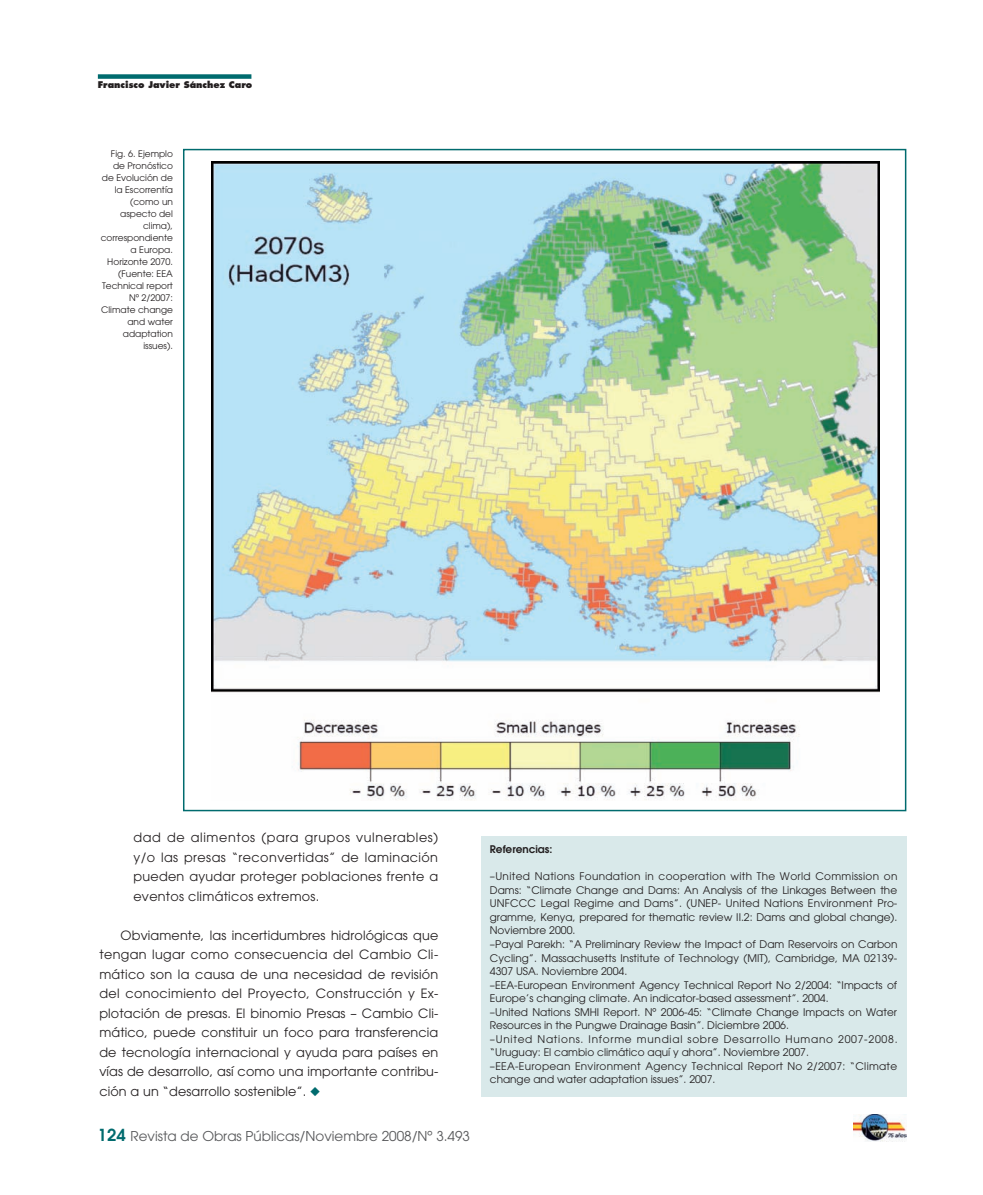
<style>
.page{position:relative;width:983px;height:1195px;background:#fff}
.page>*{position:absolute;margin:0;border:0;box-sizing:border-box;transform-origin:0 0}
.t1{font:13.5px "Avant Garde";color:#57585a}
.t2{font:12.75px/19.5px "Avant Garde";letter-spacing:.015em;color:#231f20;text-align:justify}
.t3{font:10.5px/13.5px "Avant Garde";color:#231f20}
.t4{font:600 10.5px "Avant Garde";color:#231f20}
.t5{font:9px/12px "Avant Garde";color:#231f20;text-align:right}
.t6{font:800 9px "Futura";color:#231f20}
.s1{color:#006b6e}
.s2{font-weight:600;font-size:16.5px;color:#006b6e}
</style>
<div class="page">
<div style="left:98px;top:74px;width:153px;height:5px;background:#006b6e"></div>
<img style="left:853px;top:1114px;width:53px;height:28px">
<img style="left:211px;top:161px;width:667px;height:639px">
<div style="left:480px;top:837px;width:426px;height:260px;background:#d9e9ea"></div>
<p class="t6" style="left:98px;top:81px;width:156px">Francisco Javier Sánchez Caro</p>
<p class="t5" style="left:101px;top:149px;width:74px">Fig. 6. Ejemplo de Pronóstico de Evolución de la Escorrentía (como un aspecto del clima), correspondiente a Europa.<br>Horizonte 2070. (Fuente: EEA<br>Technical report<br>Nº 2/2007:<br>Climate change and water adaptation issues).</p>
<p class="t2" style="left:133px;top:829px;width:306px">dad de alimentos (para grupos vulnerables) y/o las presas “reconvertidas” de laminación pueden ayudar proteger poblaciones frente a eventos climáticos extremos.</p>
<p class="t2" style="left:99px;top:927px;width:340px;text-indent:21px">Obviamente, las incertidumbres hidrológicas que tengan lugar como consecuencia del Cambio Cli&shy;mático son la causa de una necesidad de revisión del conocimiento del Proyecto, Construcción y Ex&shy;plotación de presas. El binomio Presas – Cambio Cli&shy;mático, puede constituir un foco para transferencia de tecnología internacional y ayuda para países en vías de desarrollo, así como una importante contribu&shy;ción a un “desarrollo sostenible”. <span class="s1">◆</span></p>
<p class="t1" style="left:98px;top:1130px;width:373px"><span class="s2">124</span> Revista de Obras Públicas/Noviembre 2008/Nº 3.493</p>
<p class="t4" style="left:489px;top:846px;width:64px">Referencias:</p>
<p class="t3" style="left:489px;top:871px;width:409px">–United Nations Foundation in cooperation with The World Commission on Dams: “Climate Change and Dams: An Analysis of the Linkages Between the UNFCCC Legal Regime and Dams”. (UNEP- United Nations Environment Pro&shy;gramme, Kenya, prepared for thematic review II.2: Dams and global change).<br>Noviembre 2000.<br>–Payal Parekh: “A Preliminary Review the Impact of Dam Reservoirs on Carbon Cycling”. Massachusetts Institute of Technology (MIT), Cambridge, MA 02139- 4307 USA. Noviembre 2004.<br>–EEA-European Environment Agency Technical Report No 2/2004: “Impacts of Europe’s changing climate. An indicator-based assessment”. 2004.<br>–United Nations SMHI Report. Nº 2006-45: “Climate Change Impacts on Water Resources in the Pungwe Drainage Basin”. Diciembre 2006.<br>–United Nations. Informe mundial sobre Desarrollo Humano 2007-2008. “Uruguay: El cambio climático aquí y ahora”. Noviembre 2007.<br>–EEA-European Environment Agency Technical Report No 2/2007: “Climate change and water adaptation issues”. 2007.</p>
</div>
